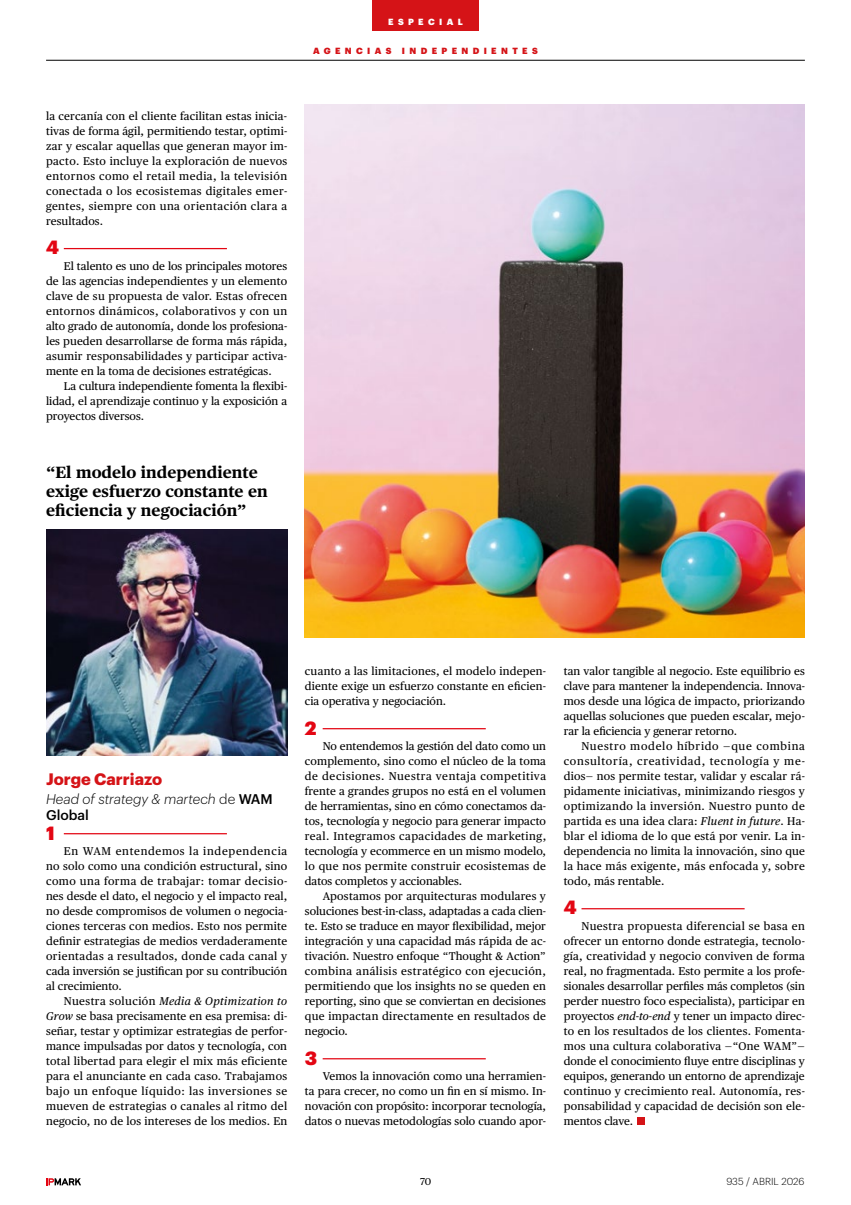
<style>
.page{position:relative;width:851px;height:1205px;background:#fff}
.page>*{position:absolute;margin:0;border:0;box-sizing:border-box;transform-origin:0 0}
.t1{font:900 18.75px "Graphik";color:#e30613}
.t2{font:700 16.25px/18.8px "Publico Text";color:#000}
.t3{font:700 16.25px "Graphik";color:#d51317}
.t4{font:italic 300 13.75px/15.6px "Graphik";color:#000}
.t5{font:11.25px/15px "Publico Text";letter-spacing:.01em;color:#000;text-align:justify}
.t6{font:300 10px "Graphik";color:#000}
.t7{font:10px "Publico Text";color:#000}
.t8{font:900 8.75px "Graphik";letter-spacing:.5em;color:#d51317}
.t9{font:900 8.75px "Graphik";letter-spacing:.5em;color:#fff}
.s1{font-style:normal}
.s2{font-weight:500;font-style:normal}
.s3{font-style:italic}
</style>
<div class="page">
<svg style="left:46px;top:1178px;width:35px;height:7px"></svg>
<hr style="left:46px;top:60px;width:758px;height:1px;background:#000">
<div style="left:372px;top:0;width:106px;height:30px;background:#d51317"></div>
<hr style="left:581px;top:908px;width:163px;height:1px;background:#e30613">
<div style="left:636px;top:1117px;width:8px;height:8px;background:#d51317"></div>
<hr style="left:64px;top:833px;width:163px;height:1px;background:#e30613">
<img style="left:46px;top:529px;width:241px;height:227px">
<hr style="left:64px;top:248px;width:163px;height:1px;background:#e30613">
<img style="left:305px;top:105px;width:499px;height:533px">
<hr style="left:322px;top:728px;width:163px;height:1px;background:#e30613">
<hr style="left:322px;top:1058px;width:163px;height:1px;background:#e30613">
<p class="t5" style="left:46px;top:109px;width:243px">la cercanía con el cliente facilitan estas inicia&shy;tivas de forma ágil, permitiendo testar, optimi&shy;zar y escalar aquellas que generan mayor im&shy;pacto. Esto incluye la exploración de nuevos entornos como el retail media, la televisión conectada o los ecosistemas digitales emer&shy;gentes, siempre con una orientación clara a resultados.</p>
<h1 class="t1" style="left:46px;top:232px;width:14px">4</h1>
<p class="t5" style="left:46px;top:259px;width:243px;text-indent:18px">El talento es uno de los principales motores de las agencias independientes y un elemento clave de su propuesta de valor. Estas ofrecen entornos dinámicos, colaborativos y con un alto grado de autonomía, donde los profesiona&shy;les pueden desarrollarse de forma más rápida, asumir responsabilidades y participar activa&shy;mente en la toma de decisiones estratégicas.</p>
<p class="t5" style="left:46px;top:379px;width:242px;text-indent:18px">La cultura independiente fomenta la flexibi&shy;lidad, el aprendizaje continuo y la exposición a proyectos diversos.</p>
<h2 class="t2" style="left:46px;top:463px;width:223px">“El modelo independiente exige esfuerzo constante en eficiencia y negociación”</h2>
<p class="t9" style="left:388px;top:15px;width:76px">ESPECIAL</p>
<p class="t8" style="left:313px;top:44px;width:226px">AGENCIAS INDEPENDIENTES</p>
<h2 class="t3" style="left:46px;top:766px;width:118px">Jorge Carriazo</h2>
<p class="t4" style="left:46px;top:790px;width:228px">Head of strategy &amp; martech <span class="s1">de</span> <span class="s2">WAM<br>Global</span></p>
<h1 class="t1" style="left:46px;top:819px;width:10px">1</h1>
<p class="t5" style="left:46px;top:844px;width:243px;text-indent:18px">En WAM entendemos la independencia no solo como una condición estructural, sino como una forma de trabajar: tomar decisio&shy;nes desde el dato, el negocio y el impacto real, no desde compromisos de volumen o negocia&shy;ciones terceras con medios. Esto nos permite definir estrategias de medios verdaderamente orientadas a resultados, donde cada canal y cada inversión se justifican por su contribución al crecimiento.</p>
<p class="t5" style="left:46px;top:994px;width:243px;text-indent:18px">Nuestra solución <span class="s3">Media &amp; Optimization to Grow</span> se basa precisamente en esa premisa: di&shy;señar, testar y optimizar estrategias de perfor&shy;mance impulsadas por datos y tecnología, con total libertad para elegir el mix más eficiente para el anunciante en cada caso. Trabajamos bajo un enfoque líquido: las inversiones se mueven de estrategias o canales al ritmo del negocio, no de los intereses de los medios. En</p>
<p class="t5" style="left:305px;top:664px;width:243px">cuanto a las limitaciones, el modelo indepen&shy;diente exige un esfuerzo constante en eficien&shy;cia operativa y negociación.</p>
<h1 class="t1" style="left:305px;top:714px;width:13px">2</h1>
<p class="t5" style="left:305px;top:739px;width:243px;text-indent:18px">No entendemos la gestión del dato como un complemento, sino como el núcleo de la toma de decisiones. Nuestra ventaja competitiva frente a grandes grupos no está en el volumen de herramientas, sino en cómo conectamos da&shy;tos, tecnología y negocio para generar impacto real. Integramos capacidades de marketing, tecnología y ecommerce en un mismo modelo, lo que nos permite construir ecosistemas de datos completos y accionables.</p>
<p class="t5" style="left:305px;top:889px;width:243px;text-indent:18px">Apostamos por arquitecturas modulares y soluciones best-in-class, adaptadas a cada clien&shy;te. Esto se traduce en mayor flexibilidad, mejor integración y una capacidad más rápida de ac&shy;tivación. Nuestro enfoque “Thought &amp; Action” combina análisis estratégico con ejecución, permitiendo que los insights no se queden en reporting, sino que se conviertan en decisiones que impactan directamente en resultados de negocio.</p>
<h1 class="t1" style="left:305px;top:1044px;width:14px">3</h1>
<p class="t5" style="left:305px;top:1069px;width:243px;text-indent:18px">Vemos la innovación como una herramien&shy;ta para crecer, no como un fin en sí mismo. In&shy;novación con propósito: incorporar tecnología, datos o nuevas metodologías solo cuando apor-</p>
<p class="t5" style="left:563px;top:664px;width:243px">tan valor tangible al negocio. Este equilibrio es clave para mantener la independencia. Innova&shy;mos desde una lógica de impacto, priorizando aquellas soluciones que pueden escalar, mejo&shy;rar la eficiencia y generar retorno.</p>
<p class="t5" style="left:563px;top:739px;width:243px;text-indent:18px">Nuestro modelo híbrido —que combina consultoría, creatividad, tecnología y me&shy;dios— nos permite testar, validar y escalar rá&shy;pidamente iniciativas, minimizando riesgos y optimizando la inversión. Nuestro punto de partida es una idea clara: <span class="s3">Fluent in future</span>. Ha&shy;blar el idioma de lo que está por venir. La in&shy;dependencia no limita la innovación, sino que la hace más exigente, más enfocada y, sobre todo, más rentable.</p>
<h1 class="t1" style="left:563px;top:892px;width:14px">4</h1>
<p class="t5" style="left:563px;top:919px;width:243px;text-indent:18px">Nuestra propuesta diferencial se basa en ofrecer un entorno donde estrategia, tecnolo&shy;gía, creatividad y negocio conviven de forma real, no fragmentada. Esto permite a los profe&shy;sionales desarrollar perfiles más completos (sin perder nuestro foco especialista), participar en proyectos <span class="s3">end-to-end</span> y tener un impacto direc&shy;to en los resultados de los clientes. Fomenta&shy;mos una cultura colaborativa —“One WAM”— donde el conocimiento fluye entre disciplinas y equipos, generando un entorno de aprendizaje continuo y crecimiento real. Autonomía, res&shy;ponsabilidad y capacidad de decisión son ele&shy;mentos clave.</p>
<p class="t7" style="left:420px;top:1176px;width:13px">70</p>
<p class="t6" style="left:726px;top:1174px;width:80px">935 / ABRIL 2026</p>
</div>
